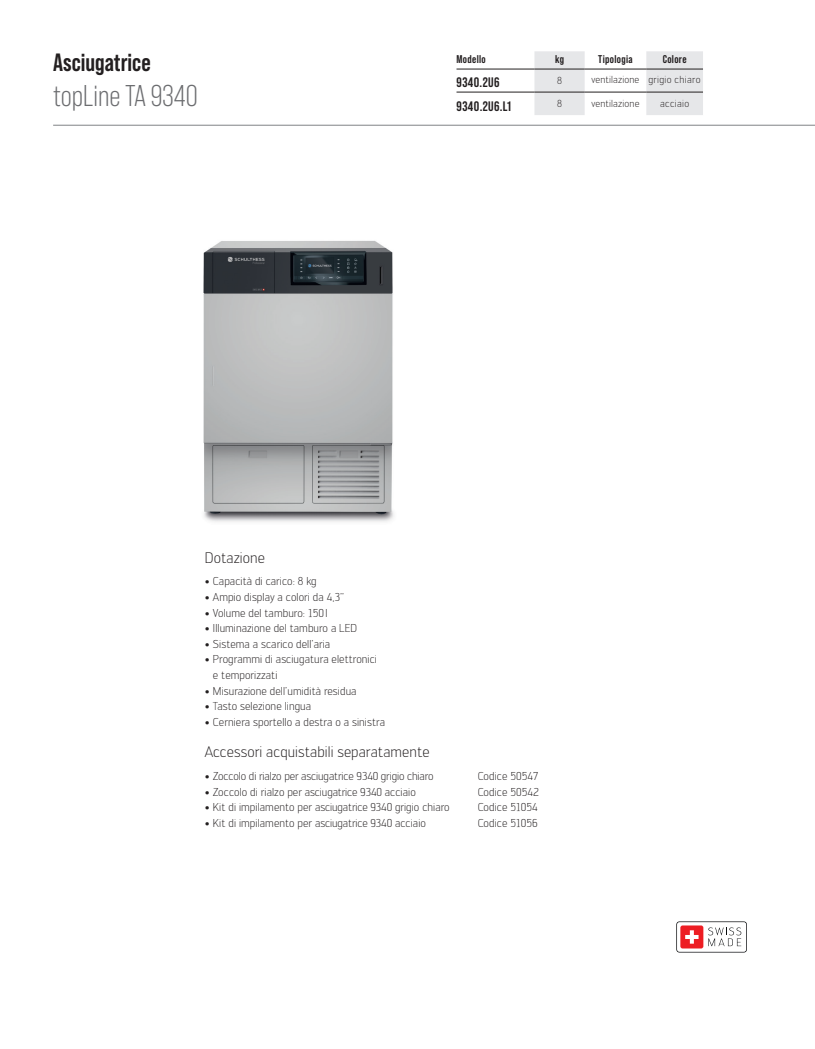
<style>
.page{position:relative;width:815px;height:1049px;background:#fff}
.page>*{position:absolute;margin:0;border:0;box-sizing:border-box;transform-origin:0 0}
.t1{font:30px "Bebas Neue Pro";color:#6c6d70}
.t2{font:700 25px "Bebas Neue Pro";color:#231f20}
.t3{font:300 15px "Engel";letter-spacing:.005em;color:#231f20}
.t4{font:700 13.75px "Bebas Neue Pro";letter-spacing:.03em;color:#231f20}
.t5{font:300 11.25px/15.6px "Engel";letter-spacing:.005em;color:#231f20}
.t6{font:700 11.25px "Bebas Neue Pro";letter-spacing:.03em;color:#231f20}
.t7{font:300 10px "Engel";letter-spacing:.015em;color:#231f20}
.t8{font:300 10px "Engel";letter-spacing:.035em;color:#231f20}
</style>
<div class="page">
<svg style="left:534px;top:51px;width:169px;height:64px"></svg>
<hr style="left:456px;top:69px;width:78px;height:1px;background:#231f20">
<hr style="left:534px;top:69px;width:51px;height:1px;background:#231f20">
<hr style="left:585px;top:69px;width:61px;height:1px;background:#231f20">
<hr style="left:646px;top:69px;width:57px;height:1px;background:#231f20">
<hr style="left:456px;top:92px;width:78px;height:1px;background:#231f20">
<hr style="left:534px;top:92px;width:51px;height:1px;background:#231f20">
<hr style="left:585px;top:92px;width:61px;height:1px;background:#231f20">
<hr style="left:646px;top:92px;width:57px;height:1px;background:#231f20">
<hr style="left:53px;top:125px;width:762px;height:1px;background:#808285">
<svg style="left:676px;top:921px;width:71px;height:31px"></svg>
<img style="left:203px;top:240px;width:191px;height:282px">
<h2 class="t2" style="left:53px;top:48px;width:99px">Asciugatrice</h2>
<h1 class="t1" style="left:53px;top:79px;width:146px">topLine TA 9340</h1>
<p class="t6" style="left:456px;top:52px;width:31px">Modello</p>
<p class="t6" style="left:555px;top:52px;width:11px">kg</p>
<p class="t6" style="left:598px;top:52px;width:36px">Tipologia</p>
<p class="t6" style="left:663px;top:52px;width:25px">Colore</p>
<p class="t4" style="left:456px;top:75px;width:44px">9340.2U6</p>
<p class="t7" style="left:557px;top:75px;width:6px">8</p>
<p class="t7" style="left:591px;top:74px;width:111px">ventilazione grigio chiaro</p>
<p class="t4" style="left:457px;top:98px;width:56px">9340.2U6.L1</p>
<p class="t7" style="left:557px;top:98px;width:6px">8</p>
<p class="t7" style="left:591px;top:98px;width:50px">ventilazione</p>
<p class="t8" style="left:660px;top:98px;width:31px">acciaio</p>
<h3 class="t3" style="left:205px;top:549px;width:62px">Dotazione</h3>
<p class="t5" style="left:205px;top:573px;width:113px">• Capacità di carico: 8 kg</p>
<p class="t5" style="left:205px;top:589px;width:141px">• Ampio display a colori da 4,3”</p>
<p class="t5" style="left:205px;top:605px;width:124px">• Volume del tamburo: 150 l</p>
<p class="t5" style="left:205px;top:620px;width:154px">• Illuminazione del tamburo a LED</p>
<p class="t5" style="left:205px;top:636px;width:127px">• Sistema a scarico dell’aria</p>
<p class="t5" style="left:213px;top:652px;width:166px;text-indent:-8px">• Programmi di asciugatura elettronici e temporizzati</p>
<p class="t5" style="left:205px;top:683px;width:153px">• Misurazione dell’umidità residua</p>
<p class="t5" style="left:205px;top:698px;width:108px">• Tasto selezione lingua</p>
<p class="t5" style="left:205px;top:714px;width:182px">• Cerniera sportello a destra o a sinistra</p>
<h3 class="t3" style="left:205px;top:743px;width:226px">Accessori acquistabili separatamente</h3>
<p class="t5" style="left:205px;top:768px;width:230px">• Zoccolo di rialzo per asciugatrice 9340 grigio chiaro</p>
<p class="t5" style="left:478px;top:768px;width:62px">Codice 50547</p>
<p class="t5" style="left:205px;top:784px;width:213px">• Zoccolo di rialzo per asciugatrice 9340 acciaio</p>
<p class="t5" style="left:478px;top:784px;width:63px">Codice 50542</p>
<p class="t5" style="left:205px;top:799px;width:246px">• Kit di impilamento per asciugatrice 9340 grigio chiaro</p>
<p class="t5" style="left:478px;top:799px;width:62px">Codice 51054</p>
<p class="t5" style="left:205px;top:815px;width:223px">• Kit di impilamento per asciugatrice 9340 acciaio</p>
<p class="t5" style="left:478px;top:815px;width:62px">Codice 51056</p>
</div>
